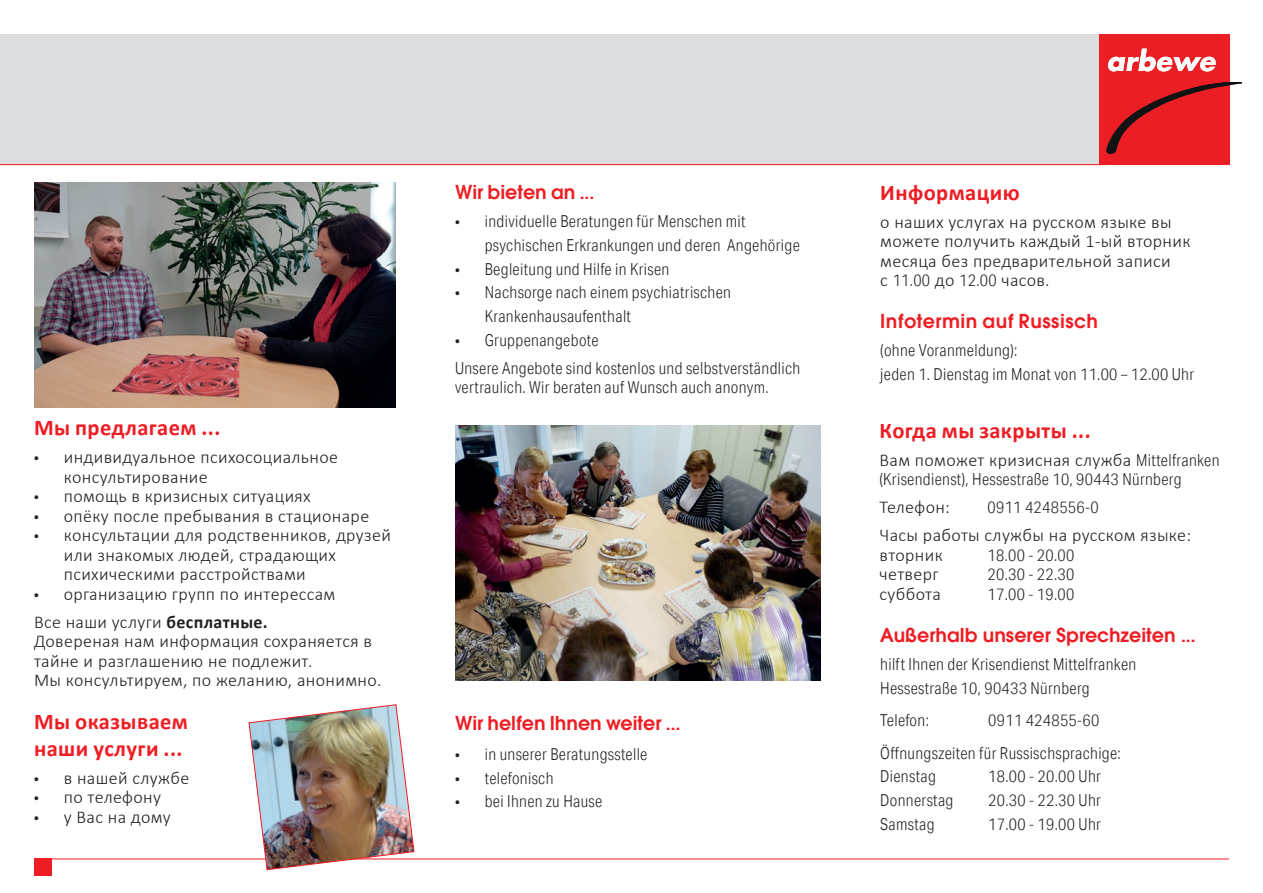
<style>
.page{position:relative;width:1263px;height:893px;background:#fff}
.page>*{position:absolute;margin:0;border:0;box-sizing:border-box;transform-origin:0 0}
.t1{font:700 22.5px/27px "Calibri";letter-spacing:.02em;color:#ee1d23}
.t2{font:600 21px "Avant Gar Got Itc TEE";color:#ee1d23}
.t3{font:600 21px "Avant Gar Got Itc TEE";letter-spacing:.02em;color:#ee1d23}
.t4{font:300 18px/19.5px "Calibri";letter-spacing:.02em;color:#231f20}
.t5{font:300 16.5px/19.5px "Aktiv Grotesk Cd";letter-spacing:.02em;color:#231f20}
.s1{font-family:"Aktiv Grotesk Cd";font-size:16.5px}
.s2{font-weight:700}
.s3{font-family:"Calibri";font-size:18px}
</style>
<div class="page">
<div style="left:0;top:34px;width:1100px;height:131px;background:#dcdddf"></div>
<hr style="left:0;top:164px;width:1106px;height:1px;background:#ee1d23">
<div style="left:1099px;top:34px;width:131px;height:131px;background:#eb1e25"></div>
<svg style="left:1106px;top:82px;width:136px;height:72px"></svg>
<svg style="left:1108px;top:49px;width:108px;height:22px"></svg>
<hr style="left:34px;top:859px;width:1195px;height:1px;background:#eb1d23">
<div style="left:34px;top:859px;width:17px;height:17px;background:#ee1d23"></div>
<img style="left:34px;top:183px;width:361px;height:225px">
<img style="left:248px;top:704px;width:167px;height:167px">
<img style="left:455px;top:425px;width:366px;height:255px">
<p class="t1" style="left:34px;top:414px;width:188px">Мы предлагаем ...</p>
<p class="t4" style="left:64px;top:447px;width:276px;text-indent:-30px"><span class="s1">•</span> индивидуальное психосоциальное консультирование</p>
<p class="t4" style="left:34px;top:486px;width:278px"><span class="s1">•</span> помощь в кризисных ситуациях</p>
<p class="t4" style="left:34px;top:506px;width:337px"><span class="s1">•</span> опёку после пребывания в стационаре</p>
<p class="t4" style="left:64px;top:525px;width:329px;text-indent:-30px"><span class="s1">•</span> консультации для родственников, друзей или знакомых людей, страдающих психическими расстройствами</p>
<p class="t4" style="left:34px;top:584px;width:303px"><span class="s1">•</span> организацию групп по интерессам</p>
<p class="t4" style="left:34px;top:612px;width:349px">Все наши услуги <span class="s2">бесплатные.<br></span>Довереная нам информация сохраняется в тайне и разглашению не подлежит.<br>Мы консультируем, по желанию, анонимно.</p>
<p class="t1" style="left:34px;top:707px;width:155px">Мы оказываем наши услуги ...</p>
<p class="t4" style="left:34px;top:768px;width:157px"><span class="s1">•</span> в нашей службе</p>
<p class="t4" style="left:34px;top:787px;width:128px"><span class="s1">•</span> по телефону</p>
<p class="t4" style="left:34px;top:807px;width:138px"><span class="s1">•</span> у Вас на дому</p>
<p class="t2" style="left:455px;top:180px;width:141px">Wir bieten an ...</p>
<p class="t5" style="left:455px;top:211px;width:292px">• individuelle Beratungen für Menschen mit</p>
<p class="t5" style="left:485px;top:235px;width:317px">psychischen Erkrankungen und deren Angehörige</p>
<p class="t5" style="left:455px;top:259px;width:216px">• Begleitung und Hilfe in Krisen</p>
<p class="t5" style="left:455px;top:283px;width:278px">• Nachsorge nach einem psychiatrischen</p>
<p class="t5" style="left:485px;top:307px;width:148px">Krankenhausaufenthalt</p>
<p class="t5" style="left:455px;top:330px;width:145px">• Gruppenangebote</p>
<p class="t5" style="left:455px;top:358px;width:347px">Unsere Angebote sind kostenlos und selbstverständlich vertraulich. Wir beraten auf Wunsch auch anonym.</p>
<p class="t2" style="left:455px;top:711px;width:227px">Wir helfen Ihnen weiter …</p>
<p class="t5" style="left:455px;top:744px;width:194px">• in unserer Beratungsstelle</p>
<p class="t5" style="left:455px;top:768px;width:100px">• telefonisch</p>
<p class="t5" style="left:455px;top:792px;width:149px">• bei Ihnen zu Hause</p>
<p class="t1" style="left:880px;top:178px;width:141px">Информацию</p>
<p class="t4" style="left:880px;top:212px;width:312px">о наших услугах на русском языке вы можете получить каждый 1-ый вторник месяца без предварительной записи</p>
<p class="t5" style="left:880px;top:271px;width:171px"><span class="s3">с</span> 11.00 <span class="s3">до</span> 12.00 <span class="s3">часов.</span></p>
<p class="t3" style="left:880px;top:309px;width:219px">Infotermin auf Russisch</p>
<p class="t5" style="left:880px;top:341px;width:139px">(ohne Voranmeldung):</p>
<p class="t5" style="left:880px;top:365px;width:315px">jeden 1. Dienstag im Monat von 11.00 – 12.00 Uhr</p>
<p class="t1" style="left:879px;top:417px;width:213px">Когда мы закрыты ...</p>
<p class="t4" style="left:879px;top:450px;width:342px">Вам поможет кризисная служба <span class="s1">Mittelfranken</span></p>
<p class="t5" style="left:879px;top:470px;width:304px">(Krisendienst), Hessestraße 10, 90443 Nürnberg</p>
<p class="t4" style="left:879px;top:497px;width:72px">Телефон:</p>
<p class="t5" style="left:987px;top:498px;width:113px">0911 4248556-0</p>
<p class="t4" style="left:879px;top:525px;width:313px">Часы работы службы на русском языке:</p>
<p class="t4" style="left:879px;top:545px;width:65px">вторник</p>
<p class="t5" style="left:987px;top:545px;width:88px">18.00 - 20.00</p>
<p class="t4" style="left:879px;top:564px;width:61px">четверг</p>
<p class="t5" style="left:987px;top:565px;width:88px">20.30 - 22.30</p>
<p class="t4" style="left:879px;top:584px;width:63px">cуббота</p>
<p class="t5" style="left:987px;top:584px;width:88px">17.00 - 19.00</p>
<p class="t2" style="left:880px;top:623px;width:317px">Außerhalb unserer Sprechzeiten ...</p>
<p class="t5" style="left:880px;top:655px;width:258px">hilft Ihnen der Krisendienst Mittelfranken</p>
<p class="t5" style="left:880px;top:678px;width:211px">Hessestraße 10, 90433 Nürnberg</p>
<p class="t5" style="left:880px;top:711px;width:50px">Telefon:</p>
<p class="t5" style="left:988px;top:711px;width:113px">0911 424855-60</p>
<p class="t5" style="left:880px;top:743px;width:242px">Öffnungszeiten für Russischsprachige:</p>
<p class="t5" style="left:880px;top:767px;width:57px">Dienstag</p>
<p class="t5" style="left:988px;top:767px;width:114px">18.00 - 20.00 Uhr</p>
<p class="t5" style="left:880px;top:790px;width:75px">Donnerstag</p>
<p class="t5" style="left:988px;top:790px;width:114px">20.30 - 22.30 Uhr</p>
<p class="t5" style="left:880px;top:814px;width:56px">Samstag</p>
<p class="t5" style="left:988px;top:814px;width:114px">17.00 - 19.00 Uhr</p>
</div>
